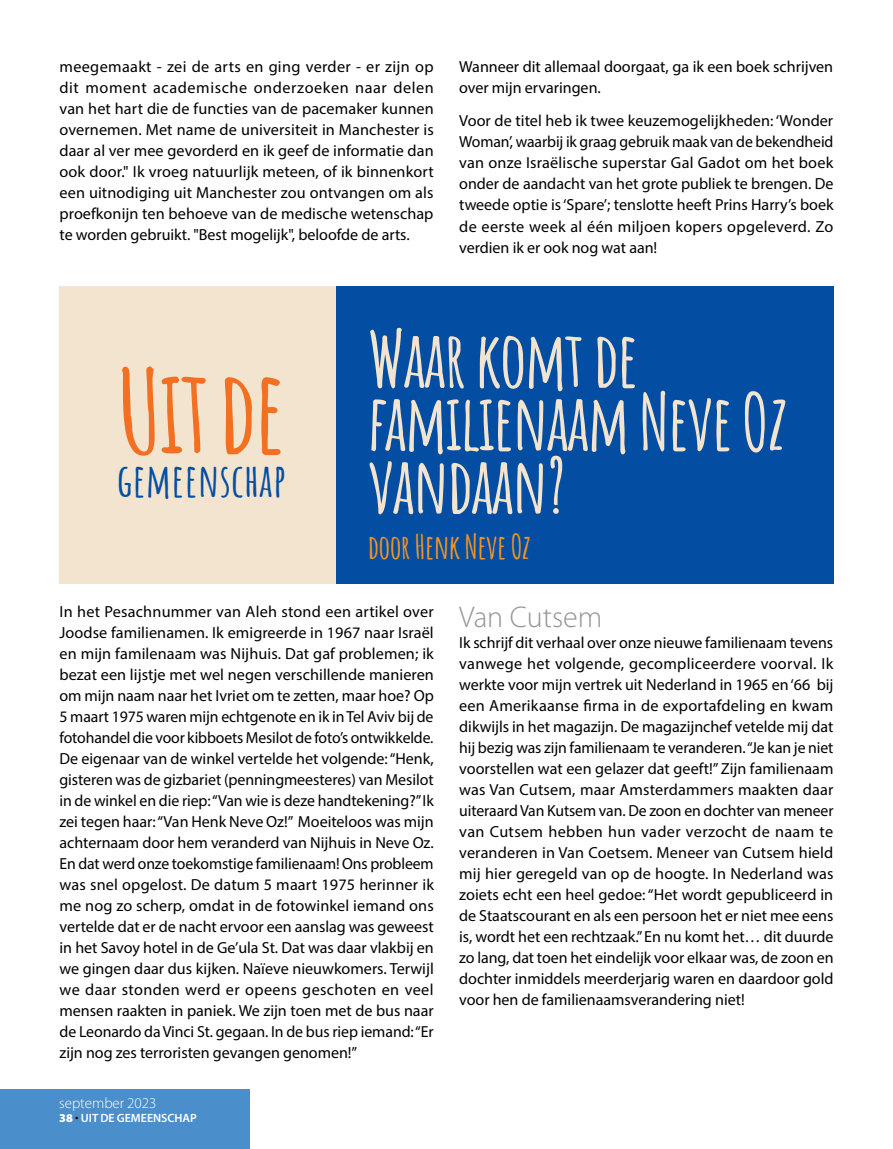
<style>
.page{position:relative;width:893px;height:1149px;background:#fff}
.page>*{position:absolute;margin:0;border:0;box-sizing:border-box;transform-origin:0 0}
.t1{font:700 115.5px "Amatic SC";color:#f36f21}
.t2{font:700 76.5px/63px "Amatic SC";letter-spacing:-.03em;color:#f2e4ce}
.t3{font:700 45px "Amatic SC";letter-spacing:.005em;color:#034ea2}
.t4{font:700 33px "Amatic SC";letter-spacing:-.02em;color:#f7941e}
.t5{font:300 30px "Myriad Pro";color:#939598}
.t6{font:16.05px/21px "Myriad Pro";color:#000;text-align:justify}
.t7{font:300 15px "Myriad Pro";color:#fff}
.t8{font:600 12px "Myriad Pro";color:#fff}
.s1{font-weight:900}
.s2{font-weight:900;color:#000}
</style>
<div class="page">
<div style="left:60px;top:286px;width:773px;height:297px;background:#034ea2"></div>
<div style="left:60px;top:286px;width:276px;height:297px;background:#f2e4ce"></div>
<div style="left:0;top:1089px;width:249px;height:59px;background:#4a8ecc"></div>
<p class="t6" style="left:60px;top:55px;width:376px">meegemaakt - zei de arts en ging verder - er zijn op dit moment academische onderzoeken naar delen van het hart die de functies van de pacemaker kunnen overnemen. Met name de universiteit in Manchester is daar al ver mee gevorderd en ik geef de informatie dan ook door." Ik vroeg natuurlijk meteen, of ik binnenkort een uitnodiging uit Manchester zou ontvangen om als proefkonijn ten behoeve van de medische wetenschap te worden gebruikt. "Best mogelijk", beloofde de arts.</p>
<p class="t6" style="left:459px;top:55px;width:375px">Wanneer dit allemaal doorgaat, ga ik een boek schrijven over mijn ervaringen.</p>
<p class="t6" style="left:459px;top:110px;width:376px">Voor de titel heb ik twee keuzemogelijkheden: ‘Wonder Woman’, waarbij ik graag gebruik maak van de bekendheid van onze Israëlische superstar Gal Gadot om het boek onder de aandacht van het grote publiek te brengen. De tweede optie is ‘Spare’; tenslotte heeft Prins Harry’s boek de eerste week al één miljoen kopers opgeleverd. Zo verdien ik er ook nog wat aan!</p>
<h1 class="t1" style="left:117px;top:322px;width:171px">Uit de</h1>
<h3 class="t3" style="left:117px;top:445px;width:170px">gemeenschap</h3>
<h2 class="t2" style="left:368px;top:322px;width:422px">Waar komt de familienaam Neve Oz vandaan?</h2>
<h3 class="t4" style="left:368px;top:521px;width:165px">door Henk Neve Oz</h3>
<p class="t6" style="left:60px;top:600px;width:376px">In het Pesachnummer van Aleh stond een artikel over Joodse familienamen. Ik emigreerde in 1967 naar Israël en mijn familenaam was Nijhuis. Dat gaf problemen; ik bezat een lijstje met wel negen verschillende manieren om mijn naam naar het Ivriet om te zetten, maar hoe? Op 5 maart 1975 waren mijn echtgenote en ik in Tel Aviv bij de fotohandel die voor kibboets Mesilot de foto’s ontwikkelde.<br>De eigenaar van de winkel vertelde het volgende: “Henk, gisteren was de gizbariet (penningmeesteres) van Mesilot in de winkel en die riep: “Van wie is deze handtekening?” Ik zei tegen haar: “Van Henk Neve Oz!” Moeiteloos was mijn achternaam door hem veranderd van Nijhuis in Neve Oz.<br>En dat werd onze toekomstige familienaam! Ons probleem was snel opgelost. De datum 5 maart 1975 herinner ik me nog zo scherp, omdat in de fotowinkel iemand ons vertelde dat er de nacht ervoor een aanslag was geweest in het Savoy hotel in de Ge’ula St. Dat was daar vlakbij en we gingen daar dus kijken. Naïeve nieuwkomers. Terwijl we daar stonden werd er opeens geschoten en veel mensen raakten in paniek. We zijn toen met de bus naar de Leonardo da Vinci St. gegaan. In de bus riep iemand: “Er zijn nog zes terroristen gevangen genomen!”</p>
<h3 class="t5" style="left:459px;top:599px;width:145px">Van Cutsem</h3>
<p class="t6" style="left:459px;top:631px;width:376px">Ik schrijf dit verhaal over onze nieuwe familienaam tevens vanwege het volgende, gecompliceerdere voorval. Ik werkte voor mijn vertrek uit Nederland in 1965 en ‘66 bij een Amerikaanse firma in de exportafdeling en kwam dikwijls in het magazijn. De magazijnchef vetelde mij dat hij bezig was zijn familienaam te veranderen. “Je kan je niet voorstellen wat een gelazer dat geeft!” Zijn familienaam was Van Cutsem, maar Amsterdammers maakten daar uiteraard Van Kutsem van. De zoon en dochter van meneer van Cutsem hebben hun vader verzocht de naam te veranderen in Van Coetsem. Meneer van Cutsem hield mij hier geregeld van op de hoogte. In Nederland was zoiets echt een heel gedoe: “Het wordt gepubliceerd in de Staatscourant en als een persoon het er niet mee eens is, wordt het een rechtzaak.” En nu komt het… dit duurde zo lang, dat toen het eindelijk voor elkaar was, de zoon en dochter inmiddels meerderjarig waren en daardoor gold voor hen de familienaamsverandering niet!</p>
<p class="t7" style="left:59px;top:1093px;width:99px">september 2023</p>
<p class="t8" style="left:59px;top:1109px;width:66px"><span class="s1">38</span> <span class="s2">·</span>UIT DE GEMEENSCHAP</p>
</div>
